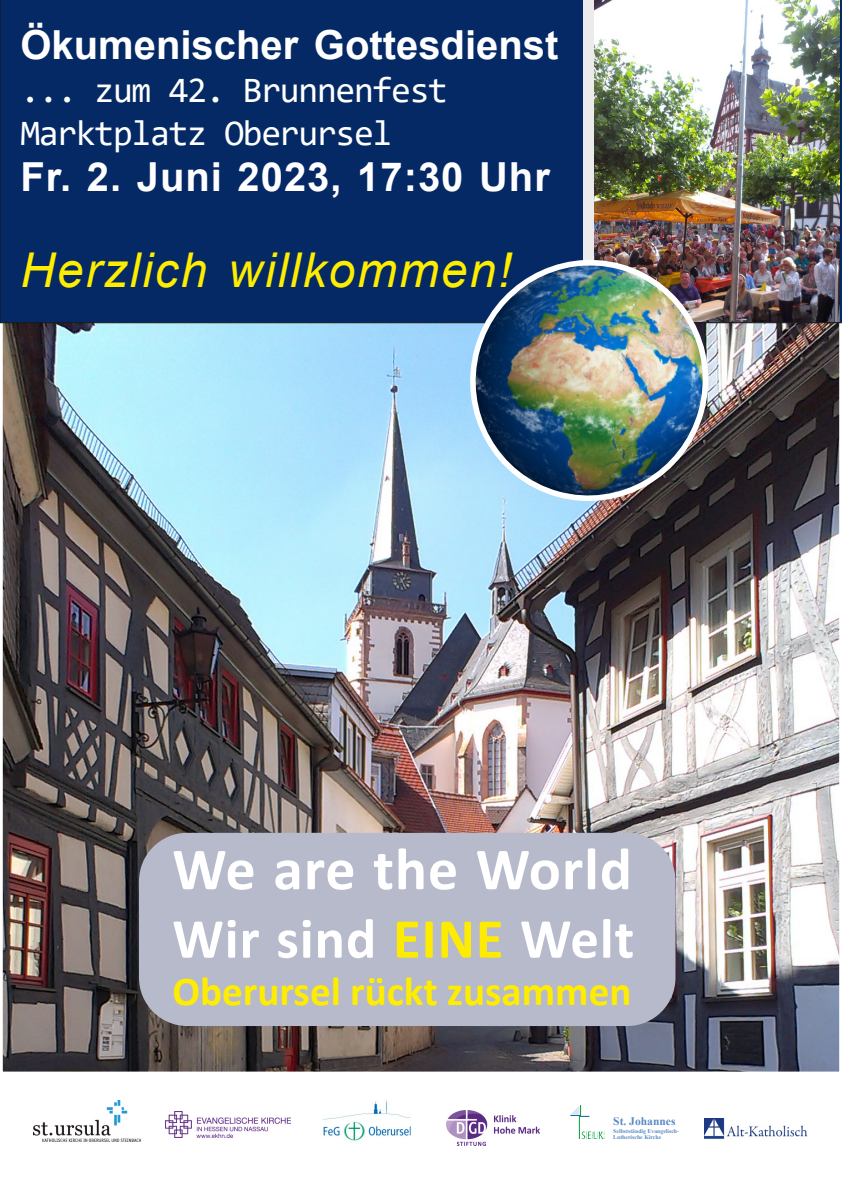
<style>
.page{position:relative;width:842px;height:1191px;background:#fff}
.page>*{position:absolute;margin:0;border:0;box-sizing:border-box;transform-origin:0 0}
.t1{font:700 60px "Calibri";letter-spacing:.015em;color:#fff}
.t2{font:700 56.8px "Calibri";letter-spacing:.015em;color:#fff}
.t3{font:italic 48px "Arial";letter-spacing:.04em;color:#ffed00}
.t4{font:700 41.1px "Calibri";color:#ffed00}
.t5{font:700 40px "Arial";color:#fff}
.t6{font:700 40px "Arial";letter-spacing:.025em;color:#fff}
.t7{font:36px/42.4px "Consolas";letter-spacing:-.035em;color:#fff}
.t8{font:700 11.5px "Times New Roman";color:#5a88c6}
.t9{font:700 5.8px/6.4px "Times New Roman";color:#5a88c6}
.s1{color:#feec00}
</style>
<div class="page">
<img style="left:0;top:323px;width:842px;height:749px">
<div style="left:0;top:0;width:842px;height:323px;background:#042964"></div>
<img style="left:446px;top:1110px;width:93px;height:36px">
<img style="left:34px;top:1100px;width:107px;height:41px">
<img style="left:704px;top:1118px;width:104px;height:21px">
<img style="left:165px;top:1111px;width:125px;height:27px">
<svg style="left:570px;top:1105px;width:35px;height:34px"></svg>
<img style="left:593px;top:0;width:247px;height:321px">
<img style="left:323px;top:1100px;width:88px;height:41px">
<div style="left:583px;top:0;width:10px;height:323px;background:#ebebeb"></div>
<img style="left:460px;top:250px;width:258px;height:261px">
<div style="left:139px;top:833px;width:536px;height:193px;background:#b6bacb;border-radius:48px"></div>
<h3 class="t5" style="left:20px;top:30px;width:539px">Ökumenischer Gottesdienst</h3>
<h3 class="t7" style="left:20px;top:72px;width:429px">... zum 42. Brunnenfest<br>Marktplatz Oberursel</h3>
<h3 class="t6" style="left:20px;top:162px;width:531px">Fr. 2. Juni 2023, 17:30 Uhr</h3>
<h3 class="t3" style="left:20px;top:252px;width:493px">Herzlich willkommen!</h3>
<h1 class="t1" style="left:172px;top:844px;width:461px">We are the World</h1>
<h2 class="t2" style="left:172px;top:915px;width:463px">Wir sind <span class="s1">EINE</span> Welt</h2>
<h3 class="t4" style="left:172px;top:974px;width:461px">Oberursel rückt zusammen</h3>
<h3 class="t8" style="left:613px;top:1117px;width:64px">St. Johannes</h3>
<p class="t9" style="left:613px;top:1128px;width:67px">Selbstständig Evangelisch-<br>Lutherische Kirche</p>
</div>
